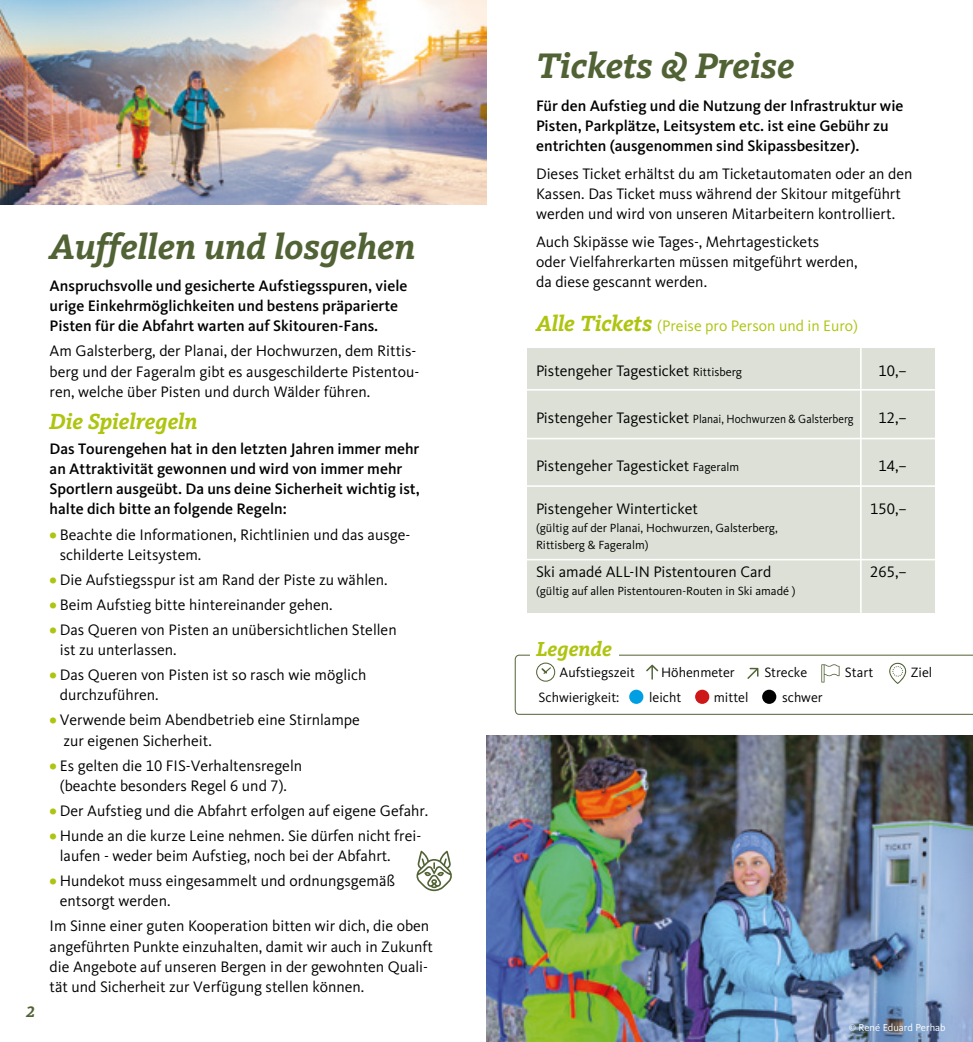
<style>
.page{position:relative;width:973px;height:1042px;background:#fff}
.page>*{position:absolute;margin:0;border:0;box-sizing:border-box;transform-origin:0 0}
.t1{font:italic 700 36.75px "Kievit Slab Offc";color:#516235}
.t2{font:italic 700 22.75px "Kievit Slab Offc";color:#afc410}
.t3{font:italic 700 21px "Kievit Slab Offc";color:#afc410}
.t4{font:15.75px/20.1px "Kievit Pro";color:#000}
.t5{font:500 15.75px/20.1px "Kievit Pro";color:#000}
.t6{font:15.75px "Kievit Pro";color:#afc410}
.t7{font:italic 700 15.75px "Kievit Slab Offc";color:#516235}
.t8{font:14px "Kievit Pro";color:#000}
.t9{font:12.25px/17.5px "Kievit Pro";color:#000}
.t10{font:12.25px "Kievit Pro";color:#000;scale:.93 1}
.t11{font:10.5px "Kievit Pro";color:#fff}
.s1{font-weight:800;color:#afc410}
.s2{font-family:"Kievit Slab Offc";font-weight:700;font-style:italic;font-size:22.75px}
.s3{font-size:12.25px}
.s4{font-size:15.75px}
.s5{font-family:"Minion Pro"}
</style>
<div class="page">
<img style="left:0;top:0;width:486px;height:204px">
<svg style="left:416px;top:850px;width:36px;height:41px"></svg>
<svg style="left:514px;top:655px;width:458px;height:60px"></svg>
<div style="left:526px;top:347px;width:408px;height:265px;background:#dce0d6"></div>
<hr style="left:524px;top:485px;width:431px;height:2px;background:#fff">
<hr style="left:524px;top:559px;width:431px;height:1px;background:#fff">
<hr style="left:859px;top:343px;width:2px;height:293px;background:#fff">
<hr style="left:524px;top:438px;width:431px;height:1px;background:#fff">
<hr style="left:524px;top:389px;width:431px;height:2px;background:#fff">
<img style="left:486px;top:735px;width:486px;height:307px">
<p class="t7" style="left:26px;top:1002px;width:10px">2</p>
<h1 class="t1" style="left:50px;top:224px;width:367px">Auffellen und losgehen</h1>
<p class="t5" style="left:50px;top:276px;width:359px">Anspruchsvolle und gesicherte Aufstiegsspuren, viele urige Einkehrmöglichkeiten und bestens präparierte<br>Pisten für die Abfahrt warten auf Skitouren-Fans.</p>
<p class="t4" style="left:50px;top:341px;width:371px">Am Galsterberg, der Planai, der Hochwurzen, dem Rittis&shy;berg und der Fageralm gibt es ausgeschilderte Pistentou&shy;ren, welche über Pisten und durch Wälder führen.</p>
<h2 class="t2" style="left:50px;top:408px;width:149px">Die Spielregeln</h2>
<p class="t5" style="left:50px;top:439px;width:371px">Das Tourengehen hat in den letzten Jahren immer mehr an Attraktivität gewonnen und wird von immer mehr Sportlern ausgeübt. Da uns deine Sicherheit wichtig ist, halte dich bitte an folgende Regeln:</p>
<p class="t4" style="left:60px;top:524px;width:352px;text-indent:-10px"><span class="s1">•</span> Beachte die Informationen, Richtlinien und das ausge&shy;schilderte Leitsystem.</p>
<p class="t4" style="left:50px;top:569px;width:339px"><span class="s1">•</span> Die Aufstiegsspur ist am Rand der Piste zu wählen.</p>
<p class="t4" style="left:50px;top:594px;width:284px"><span class="s1">•</span> Beim Aufstieg bitte hintereinander gehen.</p>
<p class="t4" style="left:60px;top:619px;width:338px;text-indent:-10px"><span class="s1">•</span> Das Queren von Pisten an unübersichtlichen Stellen ist zu unterlassen.</p>
<p class="t4" style="left:60px;top:665px;width:308px;text-indent:-10px"><span class="s1">•</span> Das Queren von Pisten ist so rasch wie möglich durchzuführen.</p>
<p class="t4" style="left:63px;top:710px;width:298px;text-indent:-14px"><span class="s1">•</span> Verwende beim Abendbetrieb eine Stirnlampe zur eigenen Sicherheit.</p>
<p class="t4" style="left:50px;top:755px;width:254px;text-align:center"><span class="s1">•</span> Es gelten die 10 FIS-Verhaltensregeln (beachte besonders Regel 6 und 7).</p>
<p class="t4" style="left:50px;top:800px;width:380px"><span class="s1">•</span> Der Aufstieg und die Abfahrt erfolgen auf eigene Gefahr.</p>
<p class="t4" style="left:60px;top:825px;width:363px;text-indent:-10px"><span class="s1">•</span> Hunde an die kurze Leine nehmen. Sie dürfen nicht frei&shy;laufen - weder beim Aufstieg, noch bei der Abfahrt.</p>
<p class="t4" style="left:60px;top:871px;width:337px;text-indent:-10px"><span class="s1">•</span> Hundekot muss eingesammelt und ordnungsgemäß entsorgt werden.</p>
<p class="t4" style="left:50px;top:916px;width:385px">Im Sinne einer guten Kooperation bitten wir dich, die oben angeführten Punkte einzuhalten, damit wir auch in Zukunft die Angebote auf unseren Bergen in der gewohnten Quali&shy;tät und Sicherheit zur Verfügung stellen können.</p>
<h1 class="t1" style="left:536px;top:43px;width:260px">Tickets &amp; Preise</h1>
<p class="t5" style="left:536px;top:96px;width:369px">Für den Aufstieg und die Nutzung der Infrastruktur wie<br>Pisten, Parkplätze, Leitsystem etc. ist eine Gebühr zu entrichten (ausgenommen sind Skipassbesitzer).</p>
<p class="t4" style="left:536px;top:164px;width:378px">Dieses Ticket erhältst du am Ticketautomaten oder an den<br>Kassen. Das Ticket muss während der Skitour mitgeführt werden und wird von unseren Mitarbeitern kontrolliert.</p>
<p class="t4" style="left:536px;top:231px;width:323px">Auch Skipässe wie Tages-, Mehrtagestickets<br>oder Vielfahrerkarten müssen mitgeführt werden, da diese gescannt werden.</p>
<p class="t6" style="left:536px;top:316px;width:323px"><span class="s2">Alle Tickets</span> (Preise pro Person und in Euro)</p>
<p class="t4" style="left:536px;top:361px;width:207px">Pistengeher Tagesticket <span class="s3">Rittisberg</span></p>
<p class="t4" style="left:878px;top:361px;width:30px">10,–</p>
<p class="t10" style="left:536px;top:412px;width:343px"><span class="s4">Pistengeher Tagesticket</span> Planai, Hochwurzen &amp; Galsterberg</p>
<p class="t4" style="left:878px;top:408px;width:30px">12,–</p>
<p class="t4" style="left:536px;top:455px;width:205px">Pistengeher Tagesticket <span class="s3">Fageralm</span></p>
<p class="t4" style="left:878px;top:455px;width:30px">14,–</p>
<p class="t4" style="left:536px;top:499px;width:163px">Pistengeher Winterticket</p>
<p class="t4" style="left:870px;top:499px;width:38px">150,–</p>
<p class="t9" style="left:536px;top:519px;width:243px">(gültig auf der Planai, Hochwurzen, Galsterberg,<br>Rittisberg &amp; Fageralm)</p>
<p class="t4" style="left:536px;top:562px;width:237px">Ski amadé ALL-IN Pistentouren Card</p>
<p class="t4" style="left:870px;top:562px;width:38px">265,–</p>
<p class="t9" style="left:536px;top:582px;width:261px">(gültig auf allen Pistentouren-Routen in Ski amadé )</p>
<h3 class="t3" style="left:536px;top:636px;width:77px">Legende</h3>
<p class="t8" style="left:559px;top:664px;width:77px">Aufstiegszeit</p>
<p class="t8" style="left:661px;top:664px;width:75px">Höhenmeter</p>
<p class="t8" style="left:764px;top:664px;width:44px">Strecke</p>
<p class="t8" style="left:844px;top:664px;width:30px">Start</p>
<p class="t8" style="left:910px;top:664px;width:23px">Ziel</p>
<p class="t8" style="left:538px;top:689px;width:82px">Schwierigkeit:</p>
<p class="t8" style="left:649px;top:689px;width:34px">leicht</p>
<p class="t8" style="left:713px;top:689px;width:36px">mittel</p>
<p class="t8" style="left:782px;top:689px;width:42px">schwer</p>
<p class="t11" style="left:848px;top:1021px;width:98px"><span class="s5">©</span> René Eduard Perhab</p>
</div>
